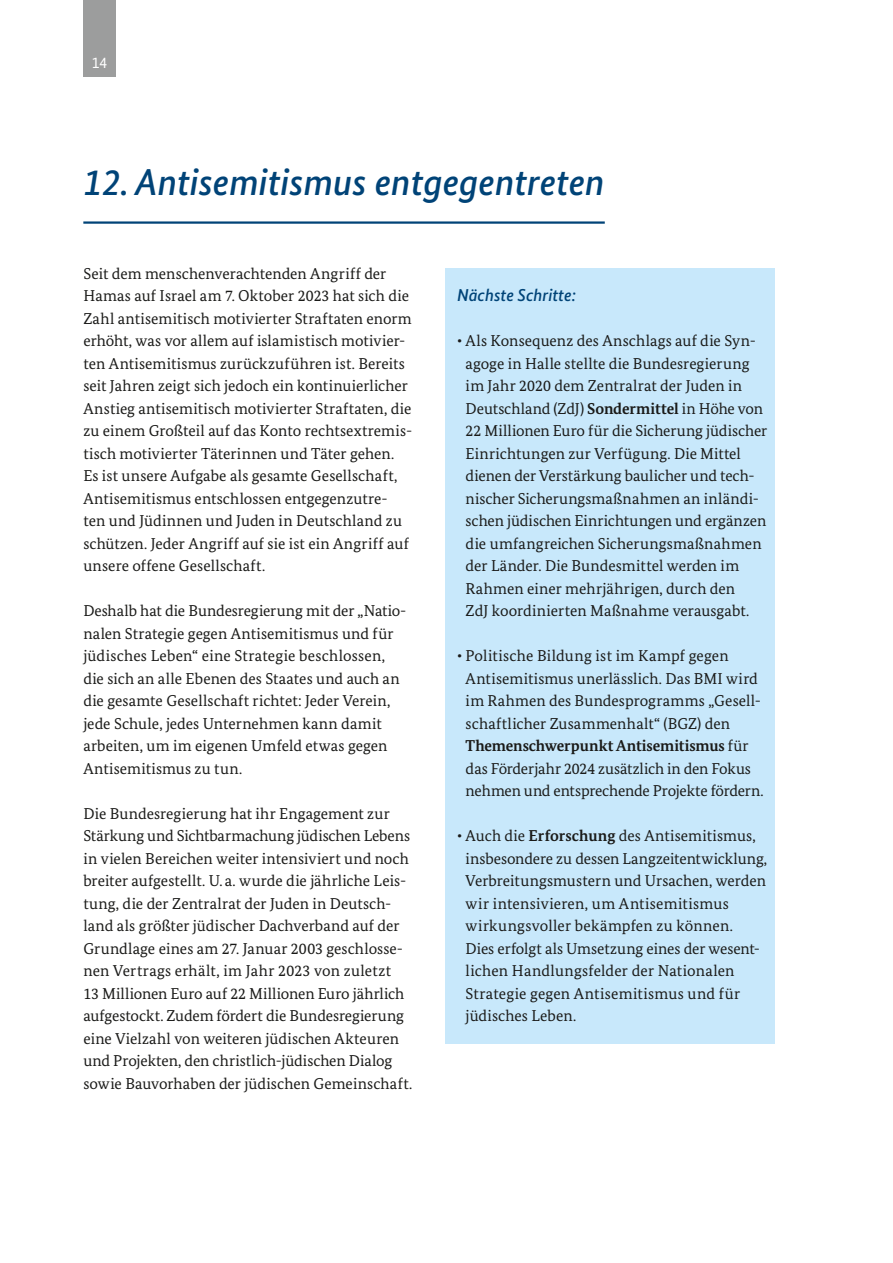
<style>
.page{position:relative;width:893px;height:1263px;background:#fff}
.page>*{position:absolute;margin:0;border:0;box-sizing:border-box;transform-origin:0 0}
.t1{font:italic 500 37.5px "Bundes Sans";color:#004377}
.t2{font:italic 500 17.25px "Bundes Sans";color:#004377}
.t3{font:15.75px/22.5px "Bundes Serif";letter-spacing:.005em;color:#1a1a18}
.t4{font:15.75px "Bundes Sans";color:#fff}
.s1{font-weight:700}
</style>
<div class="page">
<div style="left:445px;top:268px;width:329px;height:776px;background:#c8e8fb"></div>
<hr style="left:83px;top:221px;width:522px;height:3px;background:#004377">
<div style="left:83px;top:0;width:33px;height:77px;background:#9c9d9d"></div>
<p class="t4" style="left:92px;top:53px;width:17px">14</p>
<h1 class="t1" style="left:83px;top:159px;width:523px">12. Antisemitismus entgegentreten</h1>
<p class="t3" style="left:83px;top:262px;width:330px">Seit dem menschenverachtenden Angriff der Hamas auf Israel am 7. Oktober 2023 hat sich die Zahl antisemitisch motivierter Straftaten enorm erhöht, was vor allem auf islamistisch motivier&shy;ten Antisemitismus zurückzuführen ist. Bereits seit Jahren zeigt sich jedoch ein kontinuierlicher Anstieg antisemitisch motivierter Straftaten, die zu einem Großteil auf das Konto rechtsextremis&shy;tisch motivierter Täterinnen und Täter gehen.<br>Es ist unsere Aufgabe als gesamte Gesellschaft, Antisemitismus entschlossen entgegenzutre&shy;ten und Jüdinnen und Juden in Deutschland zu schützen. Jeder Angriff auf sie ist ein Angriff auf unsere offene Gesellschaft.</p>
<p class="t3" style="left:83px;top:599px;width:325px">Deshalb hat die Bundesregierung mit der „Natio&shy;nalen Strategie gegen Antisemitismus und für jüdisches Leben“ eine Strategie beschlossen, die sich an alle Ebenen des Staates und auch an die gesamte Gesellschaft richtet: Jeder Verein, jede Schule, jedes Unternehmen kann damit arbeiten, um im eigenen Umfeld etwas gegen Antisemitismus zu tun.</p>
<p class="t3" style="left:83px;top:802px;width:330px">Die Bundesregierung hat ihr Engagement zur Stärkung und Sichtbarmachung jüdischen Lebens in vielen Bereichen weiter intensiviert und noch breiter aufgestellt. U. a. wurde die jährliche Leis&shy;tung, die der Zentralrat der Juden in Deutsch&shy;land als größter jüdischer Dachverband auf der Grundlage eines am 27. Januar 2003 geschlosse&shy;nen Vertrags erhält, im Jahr 2023 von zuletzt<br>13 Millionen Euro auf 22 Millionen Euro jährlich aufgestockt. Zudem fördert die Bundesregierung eine Vielzahl von weiteren jüdischen Akteuren und Projekten, den christlich-jüdischen Dialog sowie Bauvorhaben der jüdischen Gemeinschaft.</p>
<h2 class="t2" style="left:457px;top:285px;width:120px">Nächste Schritte:</h2>
<p class="t3" style="left:466px;top:329px;width:303px;text-indent:-9px">• Als Konsequenz des Anschlags auf die Syn&shy;agoge in Halle stellte die Bundesregierung im Jahr 2020 dem Zentralrat der Juden in Deutschland (ZdJ) <span class="s1">Sondermittel</span> in Höhe von 22 Millionen Euro für die Sicherung jüdischer Einrichtungen zur Verfügung. Die Mittel dienen der Verstärkung baulicher und tech&shy;nischer Sicherungsmaßnahmen an inländi&shy;schen jüdischen Einrichtungen und ergänzen die umfangreichen Sicherungsmaßnahmen der Länder. Die Bundesmittel werden im Rahmen einer mehrjährigen, durch den<br>ZdJ koordinierten Maßnahme verausgabt.</p>
<p class="t3" style="left:466px;top:644px;width:300px;text-indent:-9px">• Politische Bildung ist im Kampf gegen Antisemitismus unerlässlich. Das BMI wird im Rahmen des Bundesprogramms „Gesell&shy;schaftlicher Zusammenhalt“ (BGZ) den <span class="s1">Themenschwerpunkt Antisemitismus</span> für das Förderjahr 2024 zusätzlich in den Fokus nehmen und entsprechende Projekte fördern.</p>
<p class="t3" style="left:466px;top:824px;width:303px;text-indent:-9px">• Auch die <span class="s1">Erforschung</span> des Antisemitismus, insbesondere zu dessen Langzeitentwicklung, Verbreitungsmustern und Ursachen, werden wir intensivieren, um Antisemitismus wirkungsvoller bekämpfen zu können.<br>Dies erfolgt als Umsetzung eines der wesent&shy;lichen Handlungsfelder der Nationalen Strategie gegen Antisemitismus und für jüdisches Leben.</p>
</div>
